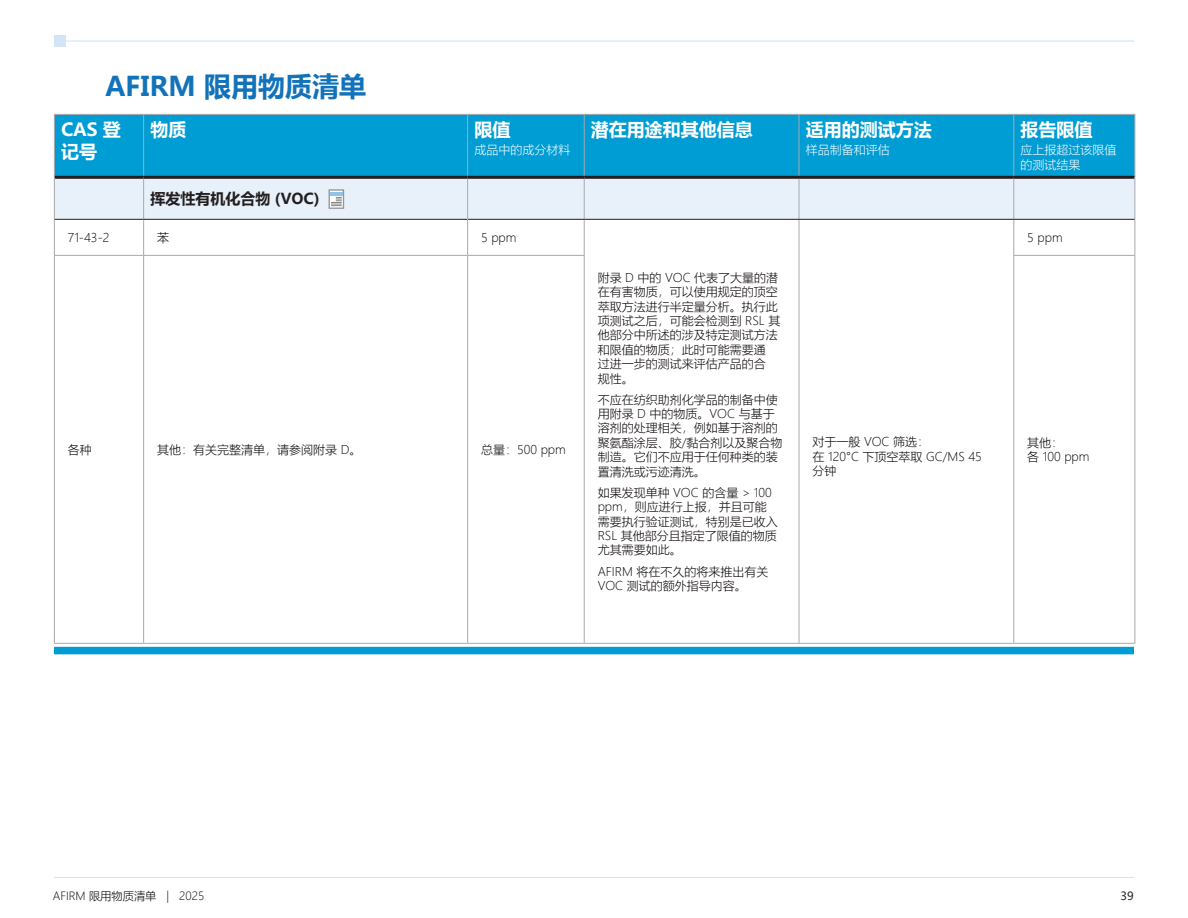
<style>
.page{position:relative;width:1188px;height:918px;background:#fff}
.page>*{position:absolute;margin:0;border:0;box-sizing:border-box;transform-origin:0 0}
.t1{font:700 27px "Microsoft Ya Hei";color:#1272ba}
.t2{font:700 18px/21.6px "Microsoft Ya Hei";color:#fff}
.t3{font:700 15px "Microsoft Ya Hei";color:#231f20}
.t4{font:300 12px/14.4px "Microsoft Ya Hei";color:#090305}
.t5{font:300 12px/14.4px "Microsoft Ya Hei";color:#fff}
.t6{font:300 11.25px "Microsoft Ya Hei";color:#090305}
.t7{font:11.25px "Microsoft Ya Hei";color:#231f20}
</style>
<div class="page">
<hr style="left:54px;top:877px;width:1080px;height:1px;background:#d2e4f5">
<hr style="left:60px;top:40px;width:1074px;height:2px;background:#d2e4f5">
<div style="left:54px;top:35px;width:11px;height:12px;background:#d2e4f5"></div>
<div style="left:55px;top:115px;width:1080px;height:61px;background:#009cd4"></div>
<div style="left:584px;top:114px;width:215px;height:63px;background:#009cd4"></div>
<div style="left:55px;top:179px;width:1080px;height:40px;background:#e8f1fa"></div>
<hr style="left:143px;top:115px;width:1px;height:61px;background:#a7a9ac">
<hr style="left:467px;top:115px;width:1px;height:61px;background:#a7a9ac">
<hr style="left:584px;top:115px;width:1px;height:61px;background:#a7a9ac">
<hr style="left:799px;top:115px;width:1px;height:61px;background:#a7a9ac">
<hr style="left:143px;top:220px;width:1px;height:35px;background:#a7a9ac">
<hr style="left:799px;top:220px;width:1px;height:35px;background:#a7a9ac">
<hr style="left:143px;top:256px;width:1px;height:387px;background:#a7a9ac">
<hr style="left:799px;top:255px;width:1px;height:388px;background:#a7a9ac">
<hr style="left:1013px;top:255px;width:122px;height:1px;background:#a7a9ac">
<hr style="left:468px;top:643px;width:116px;height:1px;background:#a7a9ac">
<hr style="left:584px;top:643px;width:215px;height:1px;background:#a7a9ac">
<hr style="left:799px;top:643px;width:215px;height:1px;background:#a7a9ac">
<hr style="left:1014px;top:643px;width:121px;height:1px;background:#a7a9ac">
<hr style="left:1013px;top:115px;width:1px;height:61px;background:#a7a9ac">
<hr style="left:1135px;top:115px;width:1px;height:62px;background:#a7a9ac">
<hr style="left:54px;top:114px;width:90px;height:1px;background:#a7a9ac">
<hr style="left:54px;top:115px;width:1px;height:62px;background:#a7a9ac">
<hr style="left:144px;top:114px;width:324px;height:1px;background:#a7a9ac">
<hr style="left:468px;top:114px;width:116px;height:1px;background:#a7a9ac">
<hr style="left:584px;top:114px;width:215px;height:1px;background:#a7a9ac">
<hr style="left:799px;top:114px;width:215px;height:1px;background:#a7a9ac">
<hr style="left:1014px;top:114px;width:121px;height:1px;background:#a7a9ac">
<hr style="left:54px;top:219px;width:1px;height:36px;background:#a7a9ac">
<hr style="left:1013px;top:220px;width:1px;height:35px;background:#a7a9ac">
<hr style="left:1135px;top:219px;width:1px;height:36px;background:#a7a9ac">
<hr style="left:54px;top:256px;width:1px;height:387px;background:#a7a9ac">
<hr style="left:584px;top:256px;width:1px;height:387px;background:#a7a9ac">
<hr style="left:1013px;top:256px;width:1px;height:387px;background:#a7a9ac">
<hr style="left:1135px;top:256px;width:1px;height:387px;background:#a7a9ac">
<hr style="left:584px;top:220px;width:1px;height:35px;background:#a7a9ac">
<hr style="left:55px;top:176px;width:89px;height:3px;background:#231f20">
<hr style="left:144px;top:176px;width:324px;height:3px;background:#231f20">
<hr style="left:468px;top:176px;width:116px;height:3px;background:#231f20">
<hr style="left:584px;top:176px;width:215px;height:3px;background:#231f20">
<hr style="left:799px;top:176px;width:215px;height:3px;background:#231f20">
<hr style="left:1014px;top:176px;width:121px;height:3px;background:#231f20">
<hr style="left:54px;top:255px;width:90px;height:1px;background:#a7a9ac">
<hr style="left:144px;top:255px;width:324px;height:1px;background:#a7a9ac">
<hr style="left:468px;top:255px;width:117px;height:1px;background:#a7a9ac">
<hr style="left:54px;top:643px;width:90px;height:1px;background:#a7a9ac">
<hr style="left:144px;top:643px;width:324px;height:1px;background:#a7a9ac">
<hr style="left:54px;top:177px;width:1px;height:42px;background:#a7a9ac">
<hr style="left:143px;top:179px;width:1px;height:40px;background:#a7a9ac">
<hr style="left:584px;top:179px;width:1px;height:40px;background:#a7a9ac">
<hr style="left:799px;top:179px;width:1px;height:40px;background:#a7a9ac">
<hr style="left:1013px;top:179px;width:1px;height:40px;background:#a7a9ac">
<hr style="left:1135px;top:177px;width:1px;height:42px;background:#a7a9ac">
<hr style="left:55px;top:219px;width:89px;height:1px;background:#231f20">
<hr style="left:144px;top:219px;width:323px;height:1px;background:#231f20">
<hr style="left:468px;top:219px;width:116px;height:1px;background:#231f20">
<hr style="left:584px;top:219px;width:215px;height:1px;background:#231f20">
<hr style="left:799px;top:219px;width:215px;height:1px;background:#231f20">
<hr style="left:1014px;top:219px;width:121px;height:1px;background:#231f20">
<hr style="left:467px;top:179px;width:1px;height:40px;background:#a7a9ac">
<hr style="left:467px;top:219px;width:1px;height:36px;background:#a7a9ac">
<hr style="left:467px;top:256px;width:1px;height:387px;background:#a7a9ac">
<svg style="left:329px;top:189px;width:15px;height:20px"></svg>
<svg style="left:331px;top:197px;width:11px;height:9px"></svg>
<hr style="left:330px;top:192px;width:13px;height:4px;background:#92c3e5">
<div style="left:54px;top:647px;width:1080px;height:7px;background:#009cd4"></div>
<h1 class="t1" style="left:105px;top:68px;width:263px">AFIRM 限用物质清单</h1>
<h2 class="t2" style="left:61px;top:119px;width:61px">CAS 登记号</h2>
<h2 class="t2" style="left:150px;top:119px;width:37px">物质</h2>
<h2 class="t2" style="left:474px;top:119px;width:37px">限值</h2>
<p class="t5" style="left:474px;top:143px;width:97px">成品中的成分材料</p>
<p class="t3" style="left:150px;top:189px;width:171px">挥发性有机化合物 (VOC)</p>
<p class="t4" style="left:68px;top:230px;width:43px">71-43-2</p>
<p class="t4" style="left:157px;top:230px;width:13px">苯</p>
<p class="t4" style="left:481px;top:230px;width:37px">5 ppm</p>
<h2 class="t2" style="left:591px;top:119px;width:163px">潜在用途和其他信息</h2>
<h2 class="t2" style="left:806px;top:119px;width:127px">适用的测试方法</h2>
<p class="t5" style="left:806px;top:143px;width:85px">样品制备和评估</p>
<h2 class="t2" style="left:1021px;top:119px;width:73px">报告限值</h2>
<p class="t5" style="left:1021px;top:143px;width:97px">应上报超过该限值的测试结果</p>
<p class="t4" style="left:1027px;top:230px;width:37px">5 ppm</p>
<p class="t4" style="left:598px;top:270px;width:184px">附录 D 中的 VOC 代表了大量的潜在有害物质，可以使用规定的顶空萃取方法进行半定量分析。执行此项测试之后，可能会检测到 RSL 其他部分中所述的涉及特定测试方法和限值的物质；此时可能需要通过进一步的测试来评估产品的合规性。</p>
<p class="t4" style="left:598px;top:392px;width:186px">不应在纺织助剂化学品的制备中使用附录 D 中的物质。VOC 与基于溶剂的处理相关，例如基于溶剂的聚氨酯涂层、胶/黏合剂以及聚合物制造。它们不应用于任何种类的装置清洗或污迹清洗。</p>
<p class="t4" style="left:598px;top:485px;width:181px">如果发现单种 VOC 的含量 &gt; 100 ppm，则应进行上报，并且可能需要执行验证测试，特别是已收入<br>RSL 其他部分且指定了限值的物质尤其需要如此。</p>
<p class="t4" style="left:598px;top:564px;width:172px">AFIRM 将在不久的将来推出有关<br>VOC 测试的额外指导内容。</p>
<p class="t4" style="left:813px;top:435px;width:171px">对于一般 VOC 筛选：<br>在 120°C 下顶空萃取 GC/MS 45分钟</p>
<p class="t4" style="left:68px;top:442px;width:25px">各种</p>
<p class="t4" style="left:157px;top:442px;width:206px">其他：有关完整清单，请参阅附录 D。</p>
<p class="t4" style="left:481px;top:442px;width:86px">总量：500 ppm</p>
<p class="t4" style="left:1027px;top:435px;width:64px">其他：<br>各 100 ppm</p>
<p class="t6" style="left:53px;top:888px;width:153px">AFIRM 限用物质清单 | 2025</p>
<p class="t7" style="left:1121px;top:888px;width:15px">39</p>
</div>
